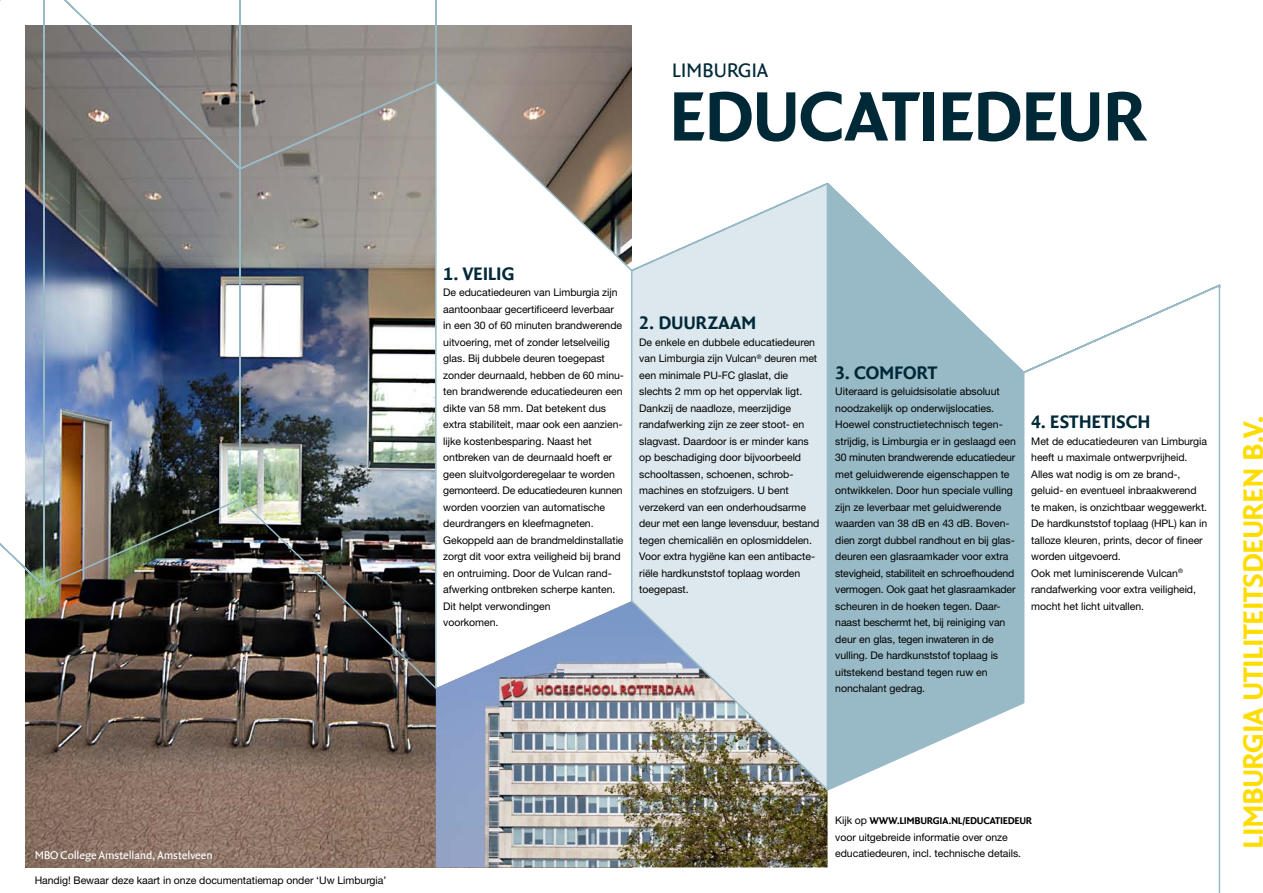
<style>
.page{position:relative;width:1263px;height:893px;background:#fff}
.page>*{position:absolute;margin:0;border:0;box-sizing:border-box;transform-origin:0 0}
.t1{font:700 75px "Quadraat Sans Offc";color:#002938}
.t2{font:700 30px "Quadraat Sans Offc";color:#ffdc00}
.t3{font:21px "Quadraat Sans Offc";letter-spacing:-.02em;color:#002938}
.t4{font:700 19.5px "Quadraat Sans Offc";letter-spacing:-.01em;color:#002938}
.t5{font:12px "Quadraat Sans Offc";letter-spacing:-.01em;color:#fff}
.t6{font:10.5px/16.5px "Helvetica Neue LT Std";letter-spacing:-.005em;color:#000}
.t7{font:700 10.5px "Quadraat Sans Offc";color:#000}
.s1{font-family:"Helvetica Neue LT Std";font-weight:400}
</style>
<div class="page">
<img style="left:0;top:0;width:1021px;height:868px">
<svg style="left:1021px;top:284px;width:200px;height:609px"></svg>
<p class="t5" style="left:35px;top:848px;width:179px">MBO College Amstelland, Amstelveen</p>
<p class="t6" style="left:35px;top:872px;width:353px">Handig! Bewaar deze kaart in onze documentatiemap onder ‘Uw Limburgia’</p>
<h3 class="t3" style="left:672px;top:58px;width:98px">LIMBURGIA</h3>
<h1 class="t1" style="left:669px;top:74px;width:39px">EDUCATIE</h1>
<h1 class="t1" style="left:973px;top:74px;width:176px">DEUR</h1>
<h3 class="t4" style="left:443px;top:263px;width:39px">1. VEILIG</h3>
<p class="t6" style="left:443px;top:284px;width:182px">De educatiedeuren van Limburgia zijn aantoonbaar gecertificeerd leverbaar in een 30 of 60 minuten brandwerende uitvoering, met of zonder letselveilig glas. Bij dubbele deuren toegepast zonder deurnaald, hebben de 60 minu&shy;ten brandwerende educatiedeuren een dikte van 58 mm. Dat betekent dus extra stabiliteit, maar ook een aanzien&shy;lijke kostenbesparing. Naast het ontbreken van de deurnaald hoeft er geen sluitvolgorderegelaar te worden gemonteerd. De educatiedeuren kunnen worden voorzien van automatische deurdrangers en kleefmagneten.<br>Gekoppeld aan de brandmeldinstallatie zorgt dit voor extra veiligheid bij brand en ontruiming. Door de Vulcan rand&shy;afwerking ontbreken scherpe kanten.<br>Dit helpt verwondingen<br>voorkomen.</p>
<h3 class="t4" style="left:639px;top:312px;width:45px">2. DUUR</h3>
<h3 class="t4" style="left:708px;top:312px;width:24px">ZAAM</h3>
<p class="t6" style="left:639px;top:334px;width:181px">De enkele en dubbele educatiedeuren van Limburgia zijn Vulcan<sup>®</sup> deuren met een minimale PU-FC glaslat, die slechts 2 mm op het oppervlak ligt.<br>Dankzij de naadloze, meerzijdige randafwerking zijn ze zeer stoot- en slagvast. Daardoor is er minder kans op beschadiging door bijvoorbeeld schooltassen, schoenen, schrob&shy;machines en stofzuigers. U bent verzekerd van een onderhoudsarme deur met een lange levensduur, bestand tegen chemicaliën en oplosmiddelen.<br>Voor extra hygiëne kan een antibacte&shy;riële hardkunststof toplaag worden toegepast.</p>
<h3 class="t4" style="left:835px;top:362px;width:93px">3. COMFORT</h3>
<p class="t6" style="left:835px;top:383px;width:182px">Uiteraard is geluidsisolatie absoluut noodzakelijk op onderwijslocaties.<br>Hoewel constructietechnisch tegen&shy;strijdig, is Limburgia er in geslaagd een 30 minuten brandwerende educatiedeur met geluidwerende eigenschappen te ontwikkelen. Door hun speciale vulling zijn ze leverbaar met geluidwerende waarden van 38 dB en 43 dB. Boven&shy;dien zorgt dubbel randhout en bij glas&shy;deuren een glasraamkader voor extra stevigheid, stabiliteit en schroefhoudend vermogen. Ook gaat het glasraamkader scheuren in de hoeken tegen. Daar&shy;naast beschermt het, bij reiniging van deur en glas, tegen inwateren in de vulling. De hardkunststof toplaag is uitstekend bestand tegen ruw en nonchalant gedrag.</p>
<h3 class="t4" style="left:1031px;top:411px;width:121px">4. ESTHETI SCH</h3>
<p class="t6" style="left:1031px;top:433px;width:178px">Met de educatiedeuren van Limburgia heeft u maximale ontwerpvrijheid.<br>Alles wat nodig is om ze brand-, geluid- en eventueel inbraakwerend te maken, is onzichtbaar weggewerkt.<br>De hardkunststof toplaag (HPL) kan in talloze kleuren, prints, decor of fineer worden uitgevoerd.<br>Ook met luminiscerende Vulcan<sup>® </sup>randafwerking voor extra veiligheid, mocht het licht uitvallen.</p>
<p class="t7" style="left:835px;top:815px;width:71px"><span class="s1">Kijk op</span> WWW.LIMBURGIA</p>
<p class="t7" style="left:948px;top:815px;width:24px">.NL/EDUCATIEDEUR</p>
<p class="t6" style="left:835px;top:829px;width:187px">voor uitgebreide informatie over onze educatiedeuren, incl. technische details.</p>
<h2 class="t2" style="left:1236px;top:849px;width:435px;rotate:-90deg">LIMBURGIA UTILITEITSDEUREN B.V.</h2>
</div>
